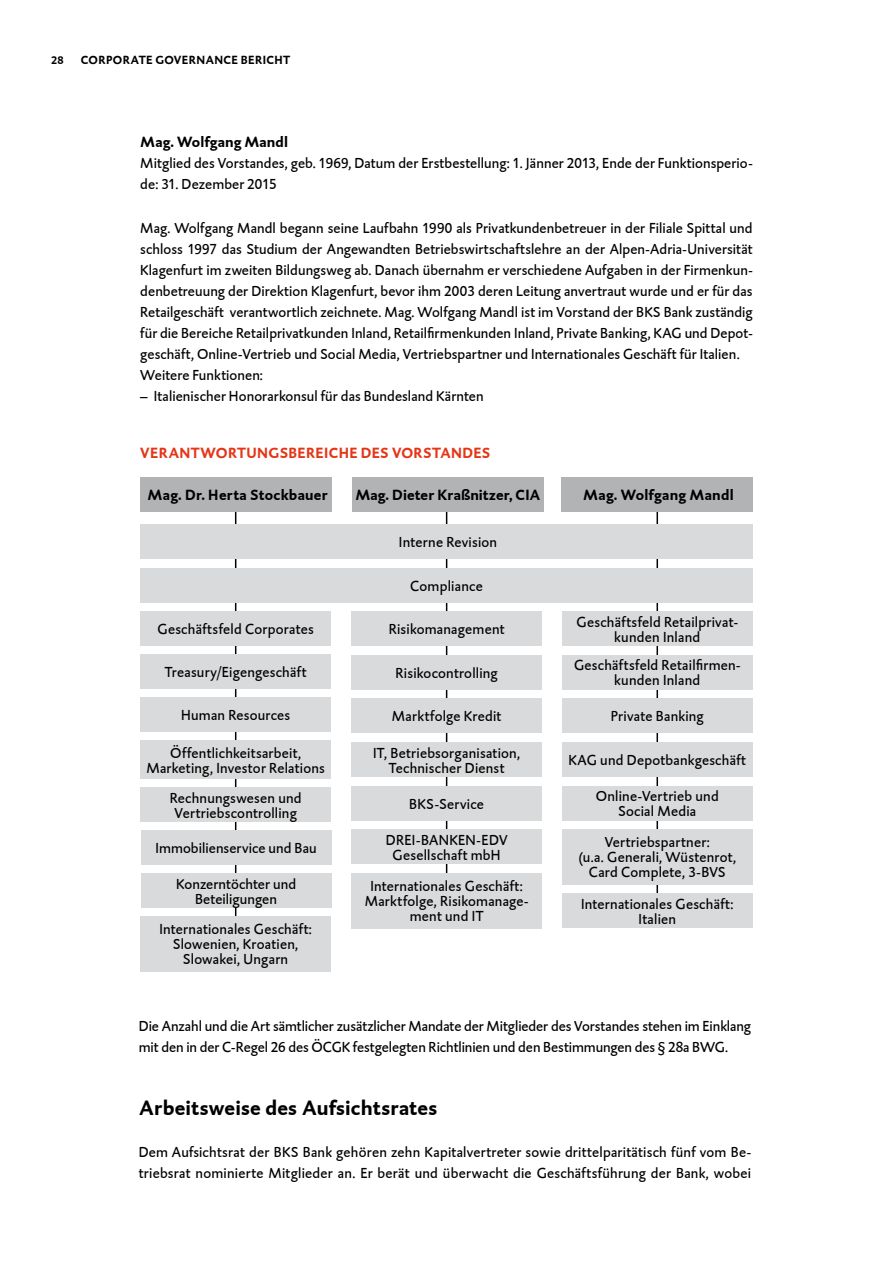
<style>
.page{position:relative;width:893px;height:1263px;background:#fff}
.page>*{position:absolute;margin:0;border:0;box-sizing:border-box;transform-origin:0 0}
.t1{font:700 21px "DTL Caspari T";color:#000}
.t2{font:15px/15px "DTL Caspari T";letter-spacing:.01em;color:#000;text-align:center}
.t3{font:700 15px "DTL Caspari T";letter-spacing:.01em;color:#000}
.t4{font:700 15px "DTL Caspari T";color:#e53517}
.t5{font:700 12px "DTL Caspari T";letter-spacing:.03em;color:#000}
.t6{font:700 11.25px "DTL Caspari T";color:#000}
</style>
<div class="page">
<hr style="left:235px;top:492px;width:1px;height:429px;background:#000">
<hr style="left:656px;top:492px;width:2px;height:416px;background:#000">
<hr style="left:446px;top:492px;width:1px;height:385px;background:#000">
<div style="left:140px;top:524px;width:613px;height:35px;background:#d9dadb"></div>
<div style="left:351px;top:742px;width:191px;height:35px;background:#d9dadb"></div>
<div style="left:562px;top:742px;width:191px;height:35px;background:#d9dadb"></div>
<div style="left:140px;top:741px;width:191px;height:38px;background:#d9dadb"></div>
<div style="left:140px;top:611px;width:191px;height:35px;background:#d9dadb"></div>
<div style="left:351px;top:611px;width:191px;height:35px;background:#d9dadb"></div>
<div style="left:562px;top:611px;width:191px;height:35px;background:#d9dadb"></div>
<div style="left:140px;top:787px;width:191px;height:35px;background:#d9dadb"></div>
<div style="left:351px;top:786px;width:191px;height:34px;background:#d9dadb"></div>
<div style="left:562px;top:786px;width:191px;height:34px;background:#d9dadb"></div>
<div style="left:140px;top:916px;width:191px;height:55px;background:#d9dadb"></div>
<div style="left:351px;top:873px;width:191px;height:55px;background:#d9dadb"></div>
<div style="left:351px;top:655px;width:191px;height:35px;background:#d9dadb"></div>
<div style="left:140px;top:654px;width:191px;height:35px;background:#d9dadb"></div>
<div style="left:562px;top:655px;width:191px;height:35px;background:#d9dadb"></div>
<div style="left:140px;top:568px;width:613px;height:35px;background:#d9dadb"></div>
<div style="left:351px;top:699px;width:191px;height:34px;background:#d9dadb"></div>
<div style="left:562px;top:699px;width:191px;height:34px;background:#d9dadb"></div>
<div style="left:140px;top:698px;width:191px;height:34px;background:#d9dadb"></div>
<div style="left:351px;top:829px;width:191px;height:35px;background:#d9dadb"></div>
<div style="left:141px;top:830px;width:190px;height:35px;background:#d9dadb"></div>
<div style="left:141px;top:873px;width:190px;height:35px;background:#d9dadb"></div>
<div style="left:562px;top:829px;width:191px;height:56px;background:#d9dadb"></div>
<div style="left:562px;top:893px;width:191px;height:35px;background:#d9dadb"></div>
<div style="left:140px;top:477px;width:192px;height:35px;background:#b1b3b4"></div>
<div style="left:561px;top:477px;width:192px;height:35px;background:#b1b3b4"></div>
<div style="left:352px;top:477px;width:192px;height:35px;background:#b1b3b4"></div>
<p class="t6" style="left:51px;top:52px;width:14px">28</p>
<p class="t5" style="left:81px;top:52px;width:211px">corporate governance bericht</p>
<p class="t3" style="left:140px;top:132px;width:149px">Mag. Wolfgang Mandl</p>
<p class="t2" style="left:140px;top:152px;width:614px;line-height:21px;text-align:left">Mitglied des Vorstandes, geb. 1969, Datum der Erstbestellung: 1. Jänner 2013, Ende der Funktionsperio&shy;de: 31. Dezember 2015</p>
<p class="t2" style="left:140px;top:217px;width:614px;line-height:21px;text-align:left">Mag. Wolfgang Mandl begann seine Laufbahn 1990 als Privatkundenbetreuer in der Filiale Spittal und schloss 1997 das Studium der Angewandten Betriebswirtschaftslehre an der Alpen-Adria-Universität Klagenfurt im zweiten Bildungsweg ab. Danach übernahm er verschiedene Aufgaben in der Firmenkun&shy;denbetreuung der Direktion Klagenfurt, bevor ihm 2003 deren Leitung anvertraut wurde und er für das Retailgeschäft verantwortlich zeichnete. Mag. Wolfgang Mandl ist im Vorstand der BKS Bank zuständig für die Bereiche Retailprivatkunden Inland, Retailfirmenkunden Inland, Private Banking, KAG und Depot&shy;geschäft, Online-Vertrieb und Social Media, Vertriebspartner und Internationales Geschäft für Italien.<br>Weitere Funktionen:</p>
<p class="t2" style="left:140px;top:388px;width:345px">– Italienischer Honorarkonsul für das Bundesland Kärnten</p>
<p class="t4" style="left:140px;top:442px;width:12px">VERANTWORTUN</p>
<p class="t4" style="left:269px;top:442px;width:39px">GSBEREICHE</p>
<p class="t4" style="left:361px;top:442px;width:10px">DES</p>
<p class="t4" style="left:392px;top:442px;width:11px">VORSTANDES</p>
<p class="t3" style="left:148px;top:485px;width:182px">Mag. Dr. Herta Stockbauer</p>
<p class="t3" style="left:355px;top:485px;width:170px">Mag. Dieter Kraßnitzer, CIA</p>
<p class="t3" style="left:583px;top:485px;width:152px">Mag. Wolfgang Mandl</p>
<p class="t2" style="left:399px;top:535px;width:100px">Interne Revision</p>
<p class="t2" style="left:410px;top:578px;width:74px">Compliance</p>
<p class="t2" style="left:158px;top:622px;width:158px">Geschäftsfeld Corporates</p>
<p class="t2" style="left:389px;top:622px;width:117px">Risikomanagement</p>
<p class="t2" style="left:577px;top:614px;width:163px">Geschäftsfeld Retailprivat&shy;kunden Inland</p>
<p class="t2" style="left:165px;top:665px;width:143px">Treasury/Eigengeschäft</p>
<p class="t2" style="left:396px;top:665px;width:104px">Risikocontrolling</p>
<p class="t2" style="left:574px;top:658px;width:168px">Geschäftsfeld Retailfirmen&shy;kunden Inland</p>
<p class="t2" style="left:181px;top:708px;width:111px">Human Resources</p>
<p class="t2" style="left:392px;top:709px;width:111px">Marktfolge Kredit</p>
<p class="t2" style="left:611px;top:709px;width:94px">Private Banking</p>
<p class="t2" style="left:146px;top:745px;width:180px">Öffentlichkeitsarbeit,<br>Marketing, Investor Relations</p>
<p class="t2" style="left:373px;top:745px;width:149px">IT, Betriebsorganisation,<br>Technischer Dienst</p>
<p class="t2" style="left:568px;top:752px;width:179px">KAG und Depotbankgeschäft</p>
<p class="t2" style="left:170px;top:790px;width:133px">Rechnungswesen und<br>Vertriebscontrolling</p>
<p class="t2" style="left:409px;top:796px;width:76px">BKS-Service</p>
<p class="t2" style="left:596px;top:788px;width:124px">Online-Vertrieb und<br>Social Media</p>
<p class="t2" style="left:155px;top:840px;width:163px">Immobilienservice und Bau</p>
<p class="t2" style="left:176px;top:876px;width:122px">Konzerntöchter und<br>Beteiligungen</p>
<p class="t2" style="left:159px;top:921px;width:154px">Internationales Geschäft:<br>Slowenien, Kroatien,<br>Slowakei, Ungarn</p>
<p class="t2" style="left:386px;top:832px;width:123px">DREI-BANKEN-EDV<br>Gesellschaft mbH</p>
<p class="t2" style="left:365px;top:878px;width:165px">Internationales Geschäft:<br>Marktfolge, Risikomanage&shy;ment und IT</p>
<p class="t2" style="left:578px;top:835px;width:159px">Vertriebspartner:<br>(u.a. Generali, Wüstenrot,<br>Card Complete, 3-BVS</p>
<p class="t2" style="left:581px;top:896px;width:154px">Internationales Geschäft:<br>Italien</p>
<p class="t2" style="left:139px;top:1015px;width:614px;line-height:21px;text-align:left">Die Anzahl und die Art sämtlicher zusätzlicher Mandate der Mitglieder des Vorstandes stehen im Einklang mit den in der C-Regel 26 des ÖCGK festgelegten Richtlinien und den Bestimmungen des § 28a BWG.</p>
<h1 class="t1" style="left:139px;top:1093px;width:300px">Arbeitsweise des Aufsichtsrates</h1>
<p class="t2" style="left:139px;top:1141px;width:614px;line-height:21px;text-align:left">Dem Aufsichtsrat der BKS Bank gehören zehn Kapitalvertreter sowie drittelparitätisch fünf vom Be&shy;triebsrat nominierte Mitglieder an. Er berät und überwacht die Geschäftsführung der Bank, wobei</p>
</div>
